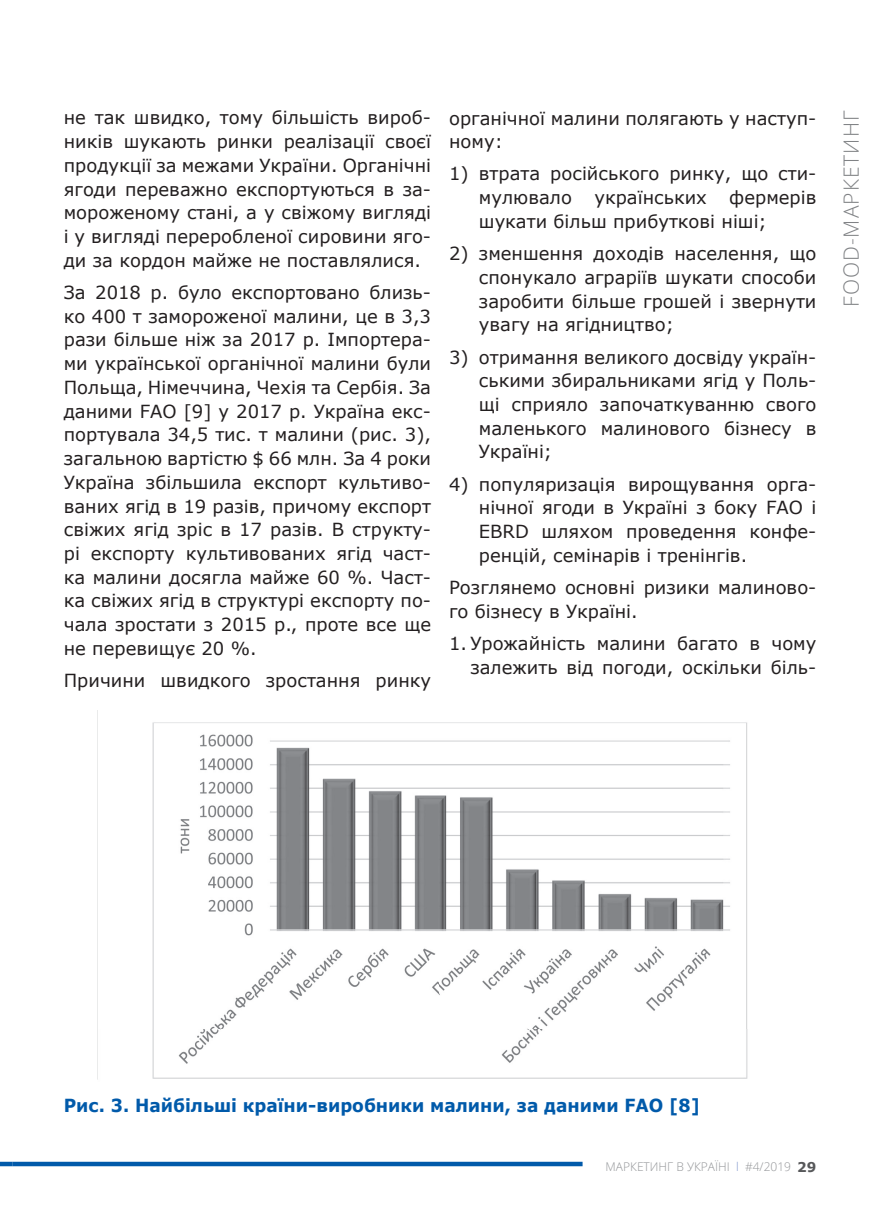
<style>
.page{position:relative;width:893px;height:1217px;background:#fff}
.page>*{position:absolute;margin:0;border:0;box-sizing:border-box;transform-origin:0 0}
.t1{font:300 21px "Open Sans";letter-spacing:.05em;color:#808285}
.t2{font:18px/23.7px "Verdana";color:#231f20;text-align:justify}
.t3{font:700 18px "Verdana";color:#015aaa;scale:.95 1}
.t4{font:300 12px "Open Sans";color:#939598}
.s1{color:#8197cd}
.s2{font-family:"Verdana";font-weight:700;font-size:13.5px;color:#57585a}
</style>
<div class="page">
<svg style="left:0;top:1161px;width:13px;height:4px"></svg>
<svg style="left:13px;top:1161px;width:570px;height:4px;background:#3179ba"></svg>
<img style="left:97px;top:710px;width:651px;height:370px">
<p class="t2" style="left:64px;top:105px;width:369px">не так швидко, тому більшість вироб&shy;ників шукають ринки реалізації своєї продукції за межами України. органічні ягоди переважно експортуються в за&shy;мороженому стані, а у свіжому вигляді і у вигляді переробленої сировини яго&shy;ди за кордон майже не поставлялися.</p>
<p class="t2" style="left:64px;top:280px;width:369px">За 2018 р. було експортовано близь&shy;ко 400 т замороженої малини, це в 3,3 рази більше ніж за 2017 р. імпортера&shy;ми української органічної малини були Польща, німеччина, Чехія та Сербія. За даними Fао [9] у 2017 р. Україна екс&shy;портувала 34,5 тис. т малини (рис. 3), загальною вартістю $ 66 млн. За 4 роки Україна збільшила експорт культиво&shy;ваних ягід в 19 разів, причому експорт свіжих ягід зріс в 17 разів. В структу&shy;рі експорту культивованих ягід част&shy;ка малини досягла майже 60 %. Част&shy;ка свіжих ягід в структурі експорту по&shy;чала зростати з 2015 р., проте все ще не перевищує 20 %.</p>
<p class="t2" style="left:64px;top:668px;width:369px">Причини швидкого зростання ринку</p>
<p class="t2" style="left:449px;top:105px;width:369px">органічної малини полягають у наступ&shy;ному:</p>
<p class="t2" style="left:479px;top:161px;width:339px;text-indent:-30px">1) втрата російського ринку, що сти&shy;мулювало українських фермерів шукати більш прибуткові ніші;</p>
<p class="t2" style="left:479px;top:241px;width:339px;text-indent:-30px">2) зменшення доходів населення, що спонукало аграріїв шукати способи заробити більше грошей і звернути увагу на ягідництво;</p>
<p class="t2" style="left:479px;top:344px;width:339px;text-indent:-30px">3) отримання великого досвіду україн&shy;ськими збиральниками ягід у Поль&shy;щі сприяло започаткуванню свого маленького малинового бізнесу в Україні;</p>
<p class="t2" style="left:479px;top:471px;width:339px;text-indent:-30px">4) популяризація вирощування орга&shy;нічної ягоди в Україні з боку Fао і EBRD шляхом проведення конфе&shy;ренцій, семінарів і тренінгів.</p>
<p class="t2" style="left:449px;top:575px;width:369px">Розглянемо основні ризики малиново&shy;го бізнесу в Україні.</p>
<p class="t2" style="left:449px;top:631px;width:369px;text-align:right">1. Урожайність малини багато в чому залежить від погоди, оскільки біль-</p>
<p class="t1" style="left:837px;top:307px;width:198px;rotate:-90deg">FOOD-МАРКЕТИНГ</p>
<p class="t3" style="left:64px;top:1093px;width:671px">Рис. 3. Найбільші країни-виробники малини, за даними FАО [8]</p>
<p class="t4" style="left:606px;top:1157px;width:212px">МАРКЕТИНГ В УКРАЇНІ <span class="s1">l</span> #4/2019 <span class="s2">29</span></p>
</div>
